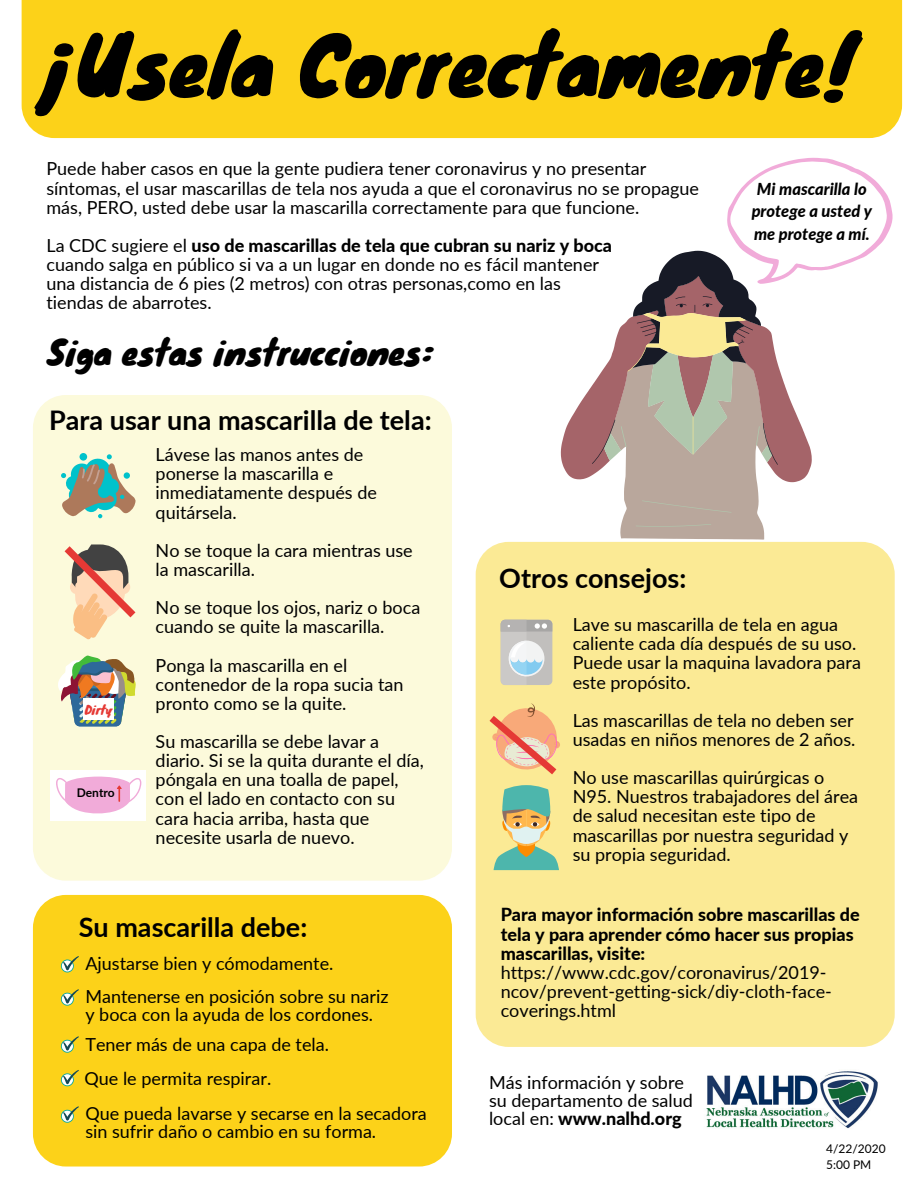
<style>
.page{position:relative;width:918px;height:1188px;background:#fff}
.page>*{position:absolute;margin:0;border:0;box-sizing:border-box;transform-origin:0 0}
.t1{font:79.5px "Knewave";color:#000}
.t2{font:33px "Knewave";color:#000}
.t3{font:700 27px "Lato";color:#000}
.t4{font:18px/19.2px "Lato";color:#000}
.t5{font:800 18px/19.2px "Lato";color:#000}
.t6{font:italic 800 16.5px/22.5px "Lato";color:#000;text-align:center}
.t7{font:12px/15.8px "Lato";color:#000}
.t8{font:700 12px "Lato";color:#000}
.t9{font:12px "Knewave";color:#e53935}
.s1{font-weight:800}
</style>
<div class="page">
<div style="left:33px;top:395px;width:419px;height:486px;background:#fcfadb;border-radius:33px"></div>
<div style="left:33px;top:895px;width:419px;height:272px;background:#fcd219;border-radius:33px"></div>
<div style="left:22px;top:0;width:880px;height:138px;background:#fcd219"></div>
<svg style="left:561px;top:386px;width:31px;height:94px;fill:#a56469"></svg>
<svg style="left:61px;top:454px;width:75px;height:64px"></svg>
<div style="left:476px;top:542px;width:419px;height:505px;background:#fbea95;border-radius:33px"></div>
<svg style="left:501px;top:620px;width:51px;height:65px"></svg>
<svg style="left:65px;top:544px;width:70px;height:96px"></svg>
<svg style="left:494px;top:785px;width:65px;height:85px"></svg>
<svg style="left:490px;top:703px;width:70px;height:72px"></svg>
<svg style="left:61px;top:956px;width:18px;height:16px"></svg>
<svg style="left:61px;top:989px;width:18px;height:17px"></svg>
<svg style="left:61px;top:1036px;width:18px;height:17px"></svg>
<svg style="left:61px;top:1070px;width:18px;height:16px"></svg>
<svg style="left:61px;top:1106px;width:18px;height:17px"></svg>
<img style="left:58px;top:655px;width:78px;height:71px">
<div style="left:84px;top:699px;width:30px;height:21px;background:#fff"></div>
<svg style="left:592px;top:158px;width:301px;height:382px"></svg>
<div style="left:51px;top:770px;width:95px;height:50px;background:#fff"></div>
<svg style="left:56px;top:776px;width:85px;height:38px"></svg>
<img style="left:706px;top:1071px;width:172px;height:58px">
<h1 class="t1" style="left:75px;top:1px;width:780px">Usela Correctamente!</h1>
<h1 class="t1" style="left:32px;top:13px;width:31px">¡</h1>
<p class="t4" style="left:46px;top:159px;width:654px">Puede haber casos en que la gente pudiera tener coronavirus y no presentar síntomas, el usar mascarillas de tela nos ayuda a que el coronavirus no se propague más, PERO, usted debe usar la mascarilla correctamente para que funcione.</p>
<p class="t4" style="left:46px;top:235px;width:567px">La CDC sugiere el <span class="s1">uso de mascarillas de tela que cubran su nariz y boca </span>cuando salga en público si va a un lugar en donde no es fácil mantener una distancia de 6 pies (2 metros) con otras personas,como en las tiendas de abarrotes.</p>
<h2 class="t2" style="left:48px;top:326px;width:387px">Siga estas instrucciones:</h2>
<h3 class="t3" style="left:49px;top:404px;width:384px">Para usar una mascarilla de tela:</h3>
<p class="t6" style="left:752px;top:177px;width:122px">Mi mascarilla lo protege a usted y me protege a mí.</p>
<p class="t9" style="left:85px;top:700px;width:29px">Dirty</p>
<p class="t8" style="left:77px;top:785px;width:40px">Dentro</p>
<p class="t4" style="left:156px;top:445px;width:223px">Lávese las manos antes de ponerse la mascarilla e inmediatamente después de quitársela.</p>
<p class="t4" style="left:156px;top:540px;width:259px">No se toque la cara mientras use la mascarilla.</p>
<p class="t4" style="left:156px;top:598px;width:266px">No se toque los ojos, nariz o boca cuando se quite la mascarilla.</p>
<p class="t4" style="left:156px;top:655px;width:249px">Ponga la mascarilla en el contenedor de la ropa sucia tan pronto como se la quite.</p>
<p class="t4" style="left:156px;top:731px;width:270px">Su mascarilla se debe lavar a diario. Si se la quita durante el día, póngala en una toalla de papel, con el lado en contacto con su cara hacia arriba, hasta que necesite usarla de nuevo.</p>
<h3 class="t3" style="left:79px;top:910px;width:230px">Su mascarilla debe:</h3>
<p class="t4" style="left:85px;top:954px;width:250px">Ajustarse bien y cómodamente.</p>
<p class="t4" style="left:85px;top:987px;width:305px;line-height:18px">Mantenerse en posición sobre su nariz y boca con la ayuda de los cordones.</p>
<p class="t4" style="left:85px;top:1027px;width:246px;line-height:33.9px">Tener más de una capa de tela.<br>Que le permita respirar.</p>
<p class="t4" style="left:85px;top:1104px;width:343px;line-height:18px">Que pueda lavarse y secarse en la secadora sin sufrir daño o cambio en su forma.</p>
<h3 class="t3" style="left:499px;top:562px;width:189px">Otros consejos:</h3>
<p class="t4" style="left:573px;top:615px;width:290px">Lave su mascarilla de tela en agua caliente cada día después de su uso.<br>Puede usar la maquina lavadora para este propósito.</p>
<p class="t4" style="left:573px;top:710px;width:284px">Las mascarillas de tela no deben ser usadas en niños menores de 2 años.</p>
<p class="t4" style="left:573px;top:768px;width:287px">No use mascarillas quirúrgicas o<br>N95. Nuestros trabajadores del área de salud necesitan este tipo de mascarillas por nuestra seguridad y su propia seguridad.</p>
<p class="t5" style="left:501px;top:905px;width:361px">Para mayor información sobre mascarillas de tela y para aprender cómo hacer sus propias mascarillas, visite:</p>
<p class="t4" style="left:501px;top:962px;width:333px">https://www.cdc.gov/coronavirus/2019- ncov/prevent-getting-sick/diy-cloth-face&shy;coverings.html</p>
<p class="t4" style="left:489px;top:1073px;width:205px;line-height:18px">Más información y sobre su departamento de salud local en: <span class="s1">www.nalhd.org</span></p>
<p class="t7" style="left:826px;top:1141px;width:61px">4/22/2020<br>5:00 PM</p>
</div>
